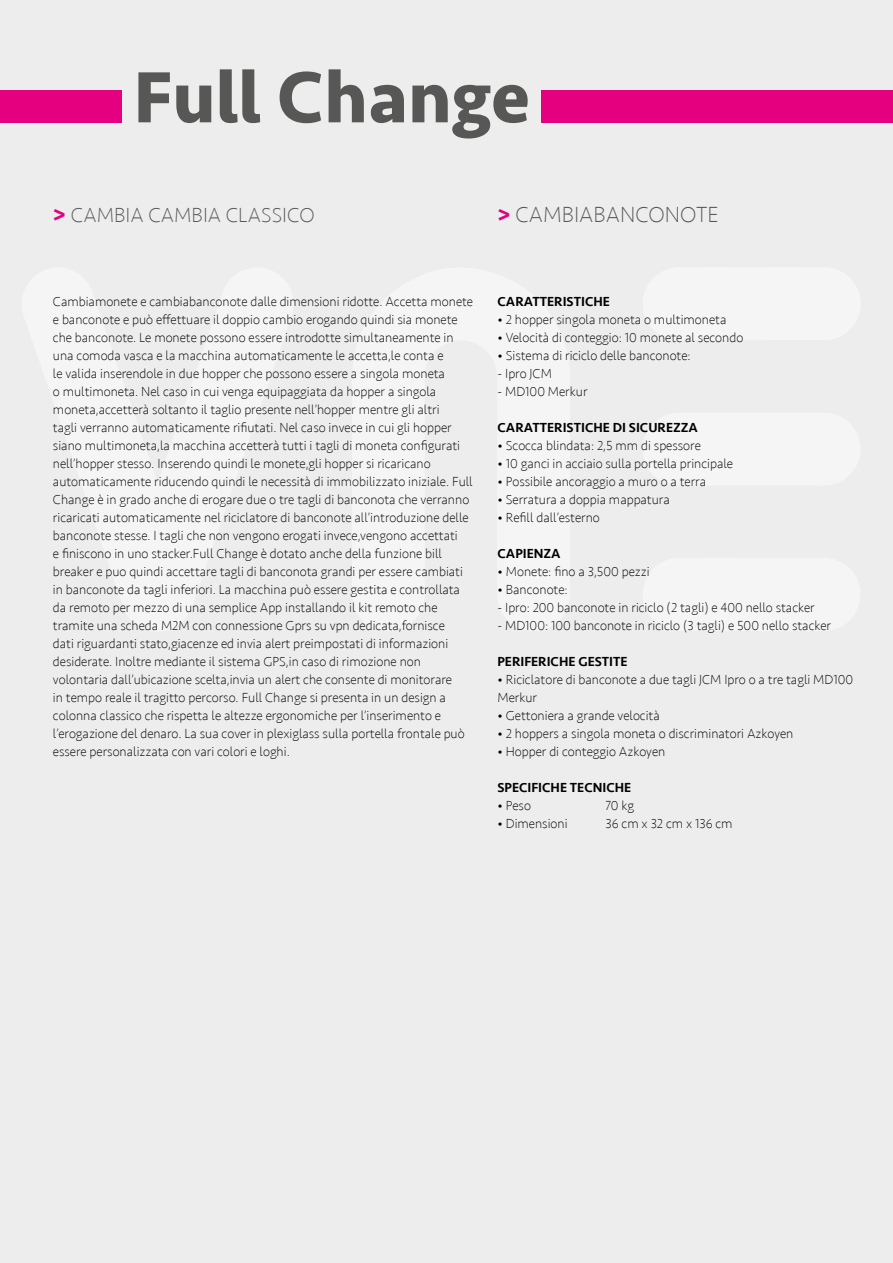
<style>
.page{position:relative;width:893px;height:1263px;background:#ededed}
.page>*{position:absolute;margin:0;border:0;box-sizing:border-box;transform-origin:0 0}
.t1{font:700 75px "Seravek";color:#575756}
.t2{font:200 22.5px "Seravek";color:#575756}
.t3{font:200 21px "Seravek";color:#575756}
.t4{font:200 13.5px/18px "Seravek";color:#000}
.t5{font:500 13.5px "Seravek";color:#000}
.s1{font-weight:700;font-size:22.5px;color:#e4007f}
.s2{font-weight:700;color:#e4007f}
</style>
<div class="page">
<div style="left:0;top:90px;width:122px;height:33px;background:#e4007f"></div>
<div style="left:542px;top:90px;width:351px;height:33px;background:#e4007f"></div>
<h1 class="t1" style="left:134px;top:37px;width:398px">Full Change</h1>
<h3 class="t3" style="left:53px;top:203px;width:263px"><span class="s1">&gt;</span> CAMBIA CAMBIA CLASSICO</h3>
<h2 class="t2" style="left:497px;top:201px;width:223px"><span class="s2">&gt;</span> CAMBIABANCONOTE</h2>
<p class="t4" style="left:53px;top:293px;width:422px">Cambiamonete e cambiabanconote dalle dimensioni ridotte. Accetta monete e banconote e può effettuare il doppio cambio erogando quindi sia monete che banconote. Le monete possono essere introdotte simultaneamente in una comoda vasca e la macchina automaticamente le accetta,le conta e<br>le valida inserendole in due hopper che possono essere a singola moneta<br>o multimoneta. Nel caso in cui venga equipaggiata da hopper a singola moneta,accetterà soltanto il taglio presente nell’hopper mentre gli altri<br>tagli verranno automaticamente rifiutati. Nel caso invece in cui gli hopper siano multimoneta,la macchina accetterà tutti i tagli di moneta configurati nell’hopper stesso. Inserendo quindi le monete,gli hopper si ricaricano automaticamente riducendo quindi le necessità di immobilizzato iniziale. Full Change è in grado anche di erogare due o tre tagli di banconota che verranno ricaricati automaticamente nel riciclatore di banconote all’introduzione delle banconote stesse. I tagli che non vengono erogati invece,vengono accettati<br>e finiscono in uno stacker.Full Change è dotato anche della funzione bill breaker e puo quindi accettare tagli di banconota grandi per essere cambiati in banconote da tagli inferiori. La macchina può essere gestita e controllata da remoto per mezzo di una semplice App installando il kit remoto che tramite una scheda M2M con connessione Gprs su vpn dedicata,fornisce<br>dati riguardanti stato,giacenze ed invia alert preimpostati di informazioni desiderate. Inoltre mediante il sistema GPS,in caso di rimozione non volontaria dall’ubicazione scelta,invia un alert che consente di monitorare<br>in tempo reale il tragitto percorso. Full Change si presenta in un design a colonna classico che rispetta le altezze ergonomiche per l’inserimento e l’erogazione del denaro. La sua cover in plexiglass sulla portella frontale può essere personalizzata con vari colori e loghi.</p>
<p class="t5" style="left:497px;top:293px;width:114px">CARATTERISTICHE</p>
<p class="t4" style="left:497px;top:311px;width:230px">• 2 hopper singola moneta o multimoneta</p>
<p class="t4" style="left:497px;top:329px;width:247px">• Velocità di conteggio: 10 monete al secondo</p>
<p class="t4" style="left:497px;top:347px;width:195px">• Sistema di riciclo delle banconote:</p>
<p class="t4" style="left:497px;top:365px;width:56px">- Ipro JCM</p>
<p class="t4" style="left:497px;top:383px;width:92px">- MD100 Merkur</p>
<p class="t5" style="left:497px;top:419px;width:202px">CARATTERISTICHE DI SICUREZZA</p>
<p class="t4" style="left:497px;top:437px;width:205px">• Scocca blindata: 2,5 mm di spessore</p>
<p class="t4" style="left:497px;top:455px;width:237px">• 10 ganci in acciaio sulla portella principale</p>
<p class="t4" style="left:497px;top:473px;width:210px">• Possibile ancoraggio a muro o a terra</p>
<p class="t4" style="left:497px;top:491px;width:174px">• Serratura a doppia mappatura</p>
<p class="t4" style="left:497px;top:509px;width:104px">• Refill dall’esterno</p>
<p class="t5" style="left:497px;top:545px;width:65px">CAPIENZA</p>
<p class="t4" style="left:497px;top:563px;width:154px">• Monete: fino a 3,500 pezzi</p>
<p class="t4" style="left:497px;top:581px;width:72px">• Banconote:</p>
<p class="t4" style="left:497px;top:599px;width:319px">- Ipro: 200 banconote in riciclo (2 tagli) e 400 nello stacker</p>
<p class="t4" style="left:497px;top:616px;width:335px">- MD100: 100 banconote in riciclo (3 tagli) e 500 nello stacker</p>
<p class="t5" style="left:497px;top:653px;width:132px">PERIFERICHE GESTITE</p>
<p class="t4" style="left:497px;top:670px;width:357px">• Riciclatore di banconote a due tagli JCM Ipro o a tre tagli MD100<br>Merkur</p>
<p class="t4" style="left:497px;top:706px;width:164px">• Gettoniera a grande velocità</p>
<p class="t4" style="left:497px;top:724px;width:297px">• 2 hoppers a singola moneta o discriminatori Azkoyen</p>
<p class="t4" style="left:497px;top:742px;width:169px">• Hopper di conteggio Azkoyen</p>
<p class="t5" style="left:497px;top:779px;width:135px">SPECIFICHE TECNICHE</p>
<p class="t4" style="left:497px;top:796px;width:35px">• Peso</p>
<p class="t4" style="left:605px;top:796px;width:30px">70 kg</p>
<p class="t4" style="left:497px;top:814px;width:72px">• Dimensioni</p>
<p class="t4" style="left:605px;top:814px;width:129px">36 cm x 32 cm x 136 cm</p>
</div>
